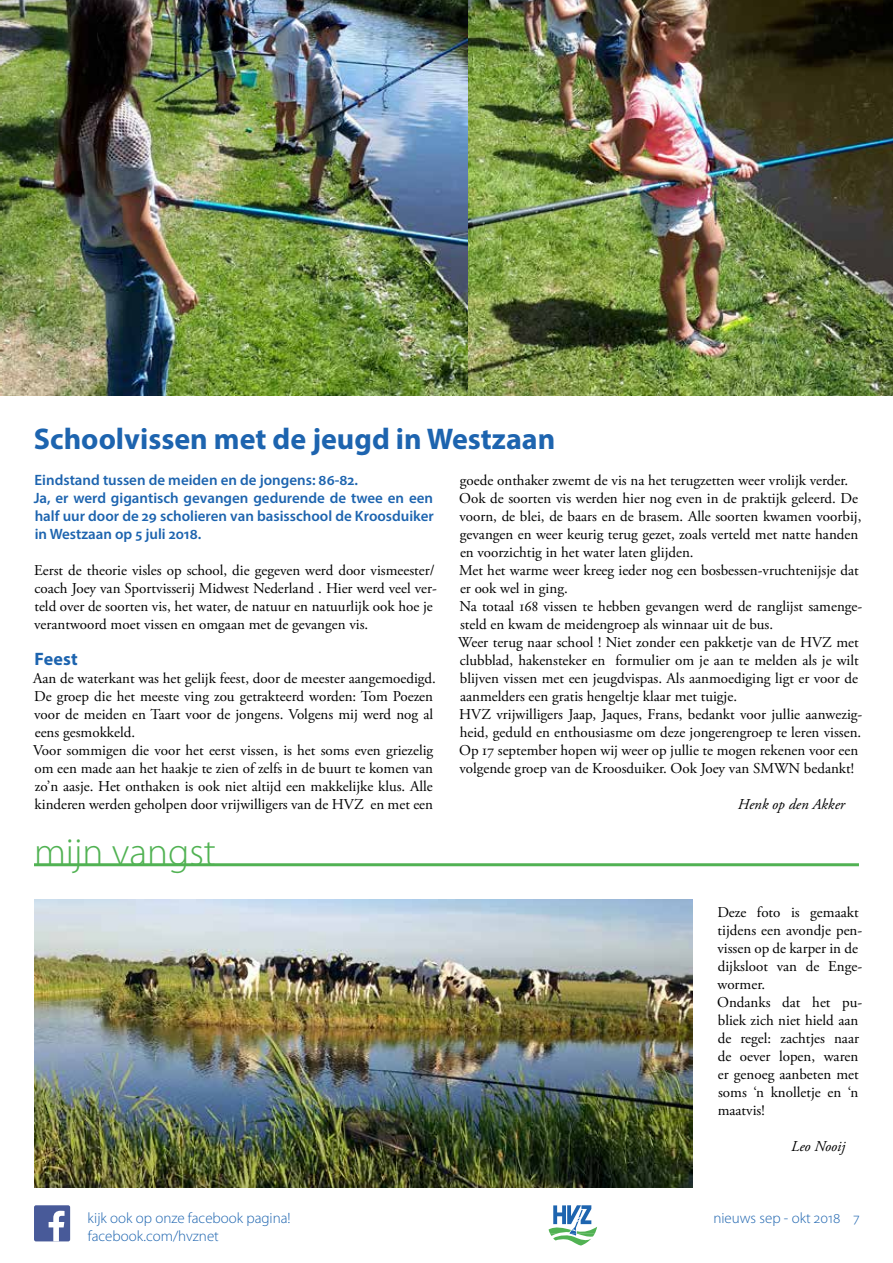
<style>
.page{position:relative;width:893px;height:1263px;background:#fff}
.page>*{position:absolute;margin:0;border:0;box-sizing:border-box;transform-origin:0 0}
.t1{font:300 39px "Myriad Pro";color:#51b253}
.t2{font:700 30px "Myriad Pro";color:#1d64af}
.t3{font:700 18px "Myriad Pro";letter-spacing:.01em;color:#1d64af}
.t4{font:15px/18px "Adobe Garamond Pro";color:#000}
.t5{font:600 15px/18px "Myriad Pro";color:#1d64af}
.t6{font:300 15px "Myriad Pro";color:#1d64af}
.t7{font:italic 15px "Adobe Garamond Pro";color:#000}
</style>
<div class="page">
<div style="left:34px;top:1205px;width:36px;height:36px;background:#485a99;border-radius:2px"></div>
<svg style="left:49px;top:1211px;width:16px;height:30px"></svg>
<img style="left:468px;top:0;width:425px;height:395px">
<img style="left:0;top:0;width:468px;height:395px">
<img style="left:34px;top:899px;width:659px;height:288px">
<svg style="left:549px;top:1205px;width:48px;height:40px"></svg>
<hr style="left:34px;top:863px;width:825px;height:3px;background:#51b253">
<h2 class="t2" style="left:34px;top:419px;width:523px">Schoolvissen met de jeugd in Westzaan</h2>
<p class="t5" style="left:34px;top:471px;width:402px">Eindstand tussen de meiden en de jongens: 86-82.<br>Ja, er werd gigantisch gevangen gedurende de twee en een half uur door de 29 scholieren van basisschool de Kroosduiker in Westzaan op 5 juli 2018.</p>
<p class="t4" style="left:34px;top:562px;width:404px">Eerst de theorie visles op school, die gegeven werd door vismeester/ coach Joey van Sportvisserij Midwest Nederland . Hier werd veel ver&shy;teld over de soorten vis, het water, de natuur en natuurlijk ook hoe je verantwoord moet vissen en omgaan met de gevangen vis.</p>
<p class="t3" style="left:35px;top:647px;width:45px">Feest</p>
<p class="t4" style="left:33px;top:670px;width:404px">Aan de waterkant was het gelijk feest, door de meester aangemoedigd.<br>De groep die het meeste ving zou getrakteerd worden: Tom Poezen voor de meiden en Taart voor de jongens. Volgens mij werd nog al eens gesmokkeld.<br>Voor sommigen die voor het eerst vissen, is het soms even griezelig om een made aan het haakje te zien of zelfs in de buurt te komen van zo’n aasje. Het onthaken is ook niet altijd een makkelijke klus. Alle kinderen werden geholpen door vrijwilligers van de HVZ en met een</p>
<p class="t4" style="left:458px;top:472px;width:406px">goede onthaker zwemt de vis na het terugzetten weer vrolijk verder.<br>Ook de soorten vis werden hier nog even in de praktijk geleerd. De voorn, de blei, de baars en de brasem. Alle soorten kwamen voorbij, gevangen en weer keurig terug gezet, zoals verteld met natte handen en voorzichtig in het water laten glijden.<br>Met het warme weer kreeg ieder nog een bosbessen-vruchtenijsje dat er ook wel in ging.<br>Na totaal 168 vissen te hebben gevangen werd de ranglijst samenge&shy;steld en kwam de meidengroep als winnaar uit de bus.<br>Weer terug naar school ! Niet zonder een pakketje van de HVZ met clubblad, hakensteker en formulier om je aan te melden als je wilt blijven vissen met een jeugdvispas. Als aanmoediging ligt er voor de aanmelders een gratis hengeltje klaar met tuigje.<br>HVZ vrijwilligers Jaap, Jaques, Frans, bedankt voor jullie aanwezig&shy;heid, geduld en enthousiasme om deze jongerengroep te leren vissen.<br>Op 17 september hopen wij weer op jullie te mogen rekenen voor een volgende groep van de Kroosduiker. Ook Joey van SMWN bedankt!</p>
<p class="t7" style="left:738px;top:795px;width:109px">Henk op den Akker</p>
<h1 class="t1" style="left:34px;top:831px;width:183px">mijn vangst</h1>
<p class="t4" style="left:717px;top:904px;width:147px">Deze foto is gemaakt tijdens een avondje pen&shy;vissen op de karper in de dijksloot van de Enge&shy;wormer.<br>Ondanks dat het pu&shy;bliek zich niet hield aan de regel: zachtjes naar de oever lopen, waren er genoeg aanbeten met soms ‘n knolletje en ‘n maatvis!</p>
<p class="t7" style="left:791px;top:1137px;width:56px">Leo Nooij</p>
<p class="t6" style="left:88px;top:1210px;width:205px">kijk ook op onze facebook pagina!</p>
<p class="t6" style="left:713px;top:1210px;width:148px">nieuws sep - okt 2018 7</p>
<p class="t6" style="left:88px;top:1228px;width:133px">facebook.com/hvznet</p>
</div>
